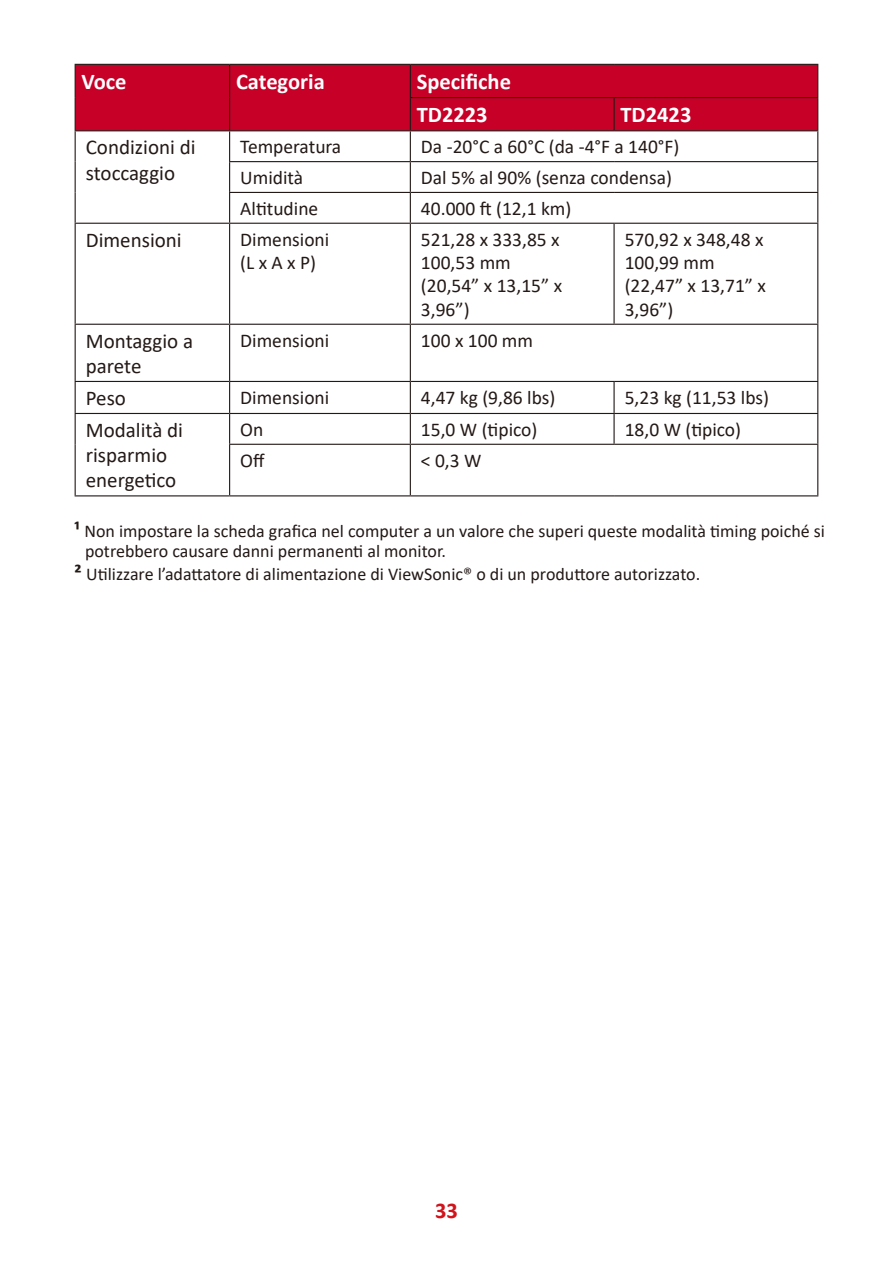
<style>
.page{position:relative;width:893px;height:1263px;background:#fff}
.page>*{position:absolute;margin:0;border:0;box-sizing:border-box;transform-origin:0 0}
.Table-Header{font:700 22.5px "Calibri";color:#fff}
.t1{font:700 22.5px "Calibri";color:#d1131c}
.Table-Body{font:21px/25.2px "Calibri";color:#231916}
.Table-Body-2{font:19.5px/23.4px "Calibri";color:#231916}
.Body{font:18px/19.5px "Calibri";color:#231916}
.s1{font-weight:700;font-size:21px}
</style>
<div class="page">
<div style="left:76px;top:65px;width:741px;height:65px;background:#c70027"></div>
<hr style="left:75px;top:495px;width:155px;height:1px;background:#231916">
<hr style="left:75px;top:131px;width:1px;height:31px;background:#231916">
<hr style="left:75px;top:162px;width:1px;height:30px;background:#231916">
<hr style="left:75px;top:192px;width:1px;height:31px;background:#231916">
<hr style="left:229px;top:131px;width:1px;height:30px;background:#231916">
<hr style="left:410px;top:131px;width:1px;height:30px;background:#231916">
<hr style="left:817px;top:131px;width:1px;height:30px;background:#231916">
<hr style="left:229px;top:161px;width:181px;height:1px;background:#231916">
<hr style="left:229px;top:162px;width:1px;height:30px;background:#231916">
<hr style="left:410px;top:161px;width:204px;height:1px;background:#231916">
<hr style="left:410px;top:162px;width:1px;height:30px;background:#231916">
<hr style="left:614px;top:161px;width:204px;height:1px;background:#231916">
<hr style="left:817px;top:162px;width:1px;height:30px;background:#231916">
<hr style="left:229px;top:192px;width:181px;height:1px;background:#231916">
<hr style="left:229px;top:193px;width:1px;height:30px;background:#231916">
<hr style="left:410px;top:192px;width:204px;height:1px;background:#231916">
<hr style="left:410px;top:193px;width:1px;height:30px;background:#231916">
<hr style="left:614px;top:192px;width:204px;height:1px;background:#231916">
<hr style="left:817px;top:193px;width:1px;height:30px;background:#231916">
<hr style="left:75px;top:223px;width:155px;height:1px;background:#231916">
<hr style="left:75px;top:224px;width:1px;height:100px;background:#231916">
<hr style="left:230px;top:223px;width:180px;height:1px;background:#231916">
<hr style="left:229px;top:224px;width:1px;height:100px;background:#231916">
<hr style="left:410px;top:223px;width:204px;height:1px;background:#231916">
<hr style="left:410px;top:224px;width:1px;height:100px;background:#231916">
<hr style="left:614px;top:223px;width:204px;height:1px;background:#231916">
<hr style="left:613px;top:224px;width:2px;height:100px;background:#231916">
<hr style="left:817px;top:224px;width:1px;height:100px;background:#231916">
<hr style="left:75px;top:324px;width:155px;height:1px;background:#231916">
<hr style="left:75px;top:325px;width:1px;height:56px;background:#231916">
<hr style="left:230px;top:324px;width:180px;height:1px;background:#231916">
<hr style="left:229px;top:325px;width:1px;height:56px;background:#231916">
<hr style="left:410px;top:324px;width:204px;height:1px;background:#231916">
<hr style="left:410px;top:325px;width:1px;height:56px;background:#231916">
<hr style="left:614px;top:324px;width:204px;height:1px;background:#231916">
<hr style="left:817px;top:325px;width:1px;height:56px;background:#231916">
<hr style="left:75px;top:381px;width:155px;height:1px;background:#231916">
<hr style="left:75px;top:382px;width:1px;height:31px;background:#231916">
<hr style="left:230px;top:381px;width:180px;height:1px;background:#231916">
<hr style="left:229px;top:382px;width:1px;height:31px;background:#231916">
<hr style="left:410px;top:381px;width:204px;height:1px;background:#231916">
<hr style="left:410px;top:382px;width:1px;height:31px;background:#231916">
<hr style="left:614px;top:381px;width:204px;height:1px;background:#231916">
<hr style="left:613px;top:382px;width:2px;height:31px;background:#231916">
<hr style="left:817px;top:382px;width:1px;height:31px;background:#231916">
<hr style="left:75px;top:64px;width:155px;height:1px;background:#231916">
<hr style="left:75px;top:65px;width:1px;height:33px;background:#231916">
<hr style="left:230px;top:64px;width:180px;height:1px;background:#231916">
<hr style="left:229px;top:65px;width:1px;height:33px;background:#231916">
<hr style="left:410px;top:64px;width:204px;height:1px;background:#231916">
<hr style="left:410px;top:65px;width:1px;height:32px;background:#231916">
<hr style="left:614px;top:64px;width:204px;height:1px;background:#231916">
<hr style="left:817px;top:65px;width:1px;height:32px;background:#231916">
<hr style="left:75px;top:98px;width:1px;height:32px;background:#231916">
<hr style="left:229px;top:98px;width:1px;height:32px;background:#231916">
<hr style="left:410px;top:97px;width:204px;height:1px;background:#231916">
<hr style="left:410px;top:98px;width:1px;height:32px;background:#231916">
<hr style="left:614px;top:97px;width:204px;height:1px;background:#231916">
<hr style="left:613px;top:98px;width:2px;height:32px;background:#231916">
<hr style="left:817px;top:98px;width:1px;height:32px;background:#231916">
<hr style="left:75px;top:130px;width:155px;height:1px;background:#231916">
<hr style="left:230px;top:130px;width:180px;height:1px;background:#231916">
<hr style="left:410px;top:130px;width:204px;height:1px;background:#231916">
<hr style="left:614px;top:130px;width:204px;height:1px;background:#231916">
<hr style="left:75px;top:413px;width:155px;height:1px;background:#231916">
<hr style="left:75px;top:414px;width:1px;height:30px;background:#231916">
<hr style="left:75px;top:444px;width:1px;height:51px;background:#231916">
<hr style="left:230px;top:413px;width:180px;height:1px;background:#231916">
<hr style="left:229px;top:414px;width:1px;height:30px;background:#231916">
<hr style="left:410px;top:413px;width:204px;height:1px;background:#231916">
<hr style="left:410px;top:414px;width:1px;height:30px;background:#231916">
<hr style="left:614px;top:413px;width:204px;height:1px;background:#231916">
<hr style="left:613px;top:414px;width:2px;height:30px;background:#231916">
<hr style="left:817px;top:414px;width:1px;height:30px;background:#231916">
<hr style="left:229px;top:444px;width:181px;height:1px;background:#231916">
<hr style="left:229px;top:445px;width:1px;height:50px;background:#231916">
<hr style="left:410px;top:444px;width:204px;height:1px;background:#231916">
<hr style="left:410px;top:445px;width:1px;height:50px;background:#231916">
<hr style="left:614px;top:444px;width:204px;height:1px;background:#231916">
<hr style="left:817px;top:445px;width:1px;height:50px;background:#231916">
<hr style="left:230px;top:495px;width:180px;height:1px;background:#231916">
<hr style="left:410px;top:495px;width:204px;height:1px;background:#231916">
<hr style="left:614px;top:495px;width:204px;height:1px;background:#231916">
<p class="Table-Header" style="left:82px;top:66px;width:47px">Voce</p>
<p class="Table-Header" style="left:236px;top:66px;width:90px">Categoria</p>
<p class="Table-Header" style="left:417px;top:66px;width:96px">Specifiche</p>
<p class="Table-Header" style="left:417px;top:99px;width:72px">TD2223</p>
<p class="Table-Header" style="left:620px;top:99px;width:72px">TD2423</p>
<p class="Table-Body" style="left:86px;top:134px;width:111px">Condizioni di stoccaggio</p>
<p class="Table-Body-2" style="left:240px;top:134px;width:103px">Temperatura</p>
<p class="Table-Body-2" style="left:421px;top:134px;width:260px">Da -20°C a 60°C (da -4°F a 140°F)</p>
<p class="Table-Body-2" style="left:240px;top:165px;width:64px">Umidità</p>
<p class="Table-Body-2" style="left:421px;top:165px;width:253px">Dal 5% al 90% (senza condensa)</p>
<p class="Table-Body-2" style="left:240px;top:196px;width:80px">Altitudine</p>
<p class="Table-Body-2" style="left:421px;top:196px;width:152px">40.000 ft (12,1 km)</p>
<p class="Table-Body" style="left:86px;top:227px;width:97px">Dimensioni</p>
<p class="Table-Body-2" style="left:240px;top:227px;width:91px">Dimensioni (L x A x P)</p>
<p class="Table-Body-2" style="left:421px;top:227px;width:140px">521,28 x 333,85 x<br>100,53 mm</p>
<p class="Table-Body-2" style="left:421px;top:274px;width:143px">(20,54” x 13,15” x<br>3,96”)</p>
<p class="Table-Body-2" style="left:625px;top:227px;width:140px">570,92 x 348,48 x<br>100,99 mm</p>
<p class="Table-Body-2" style="left:625px;top:274px;width:143px">(22,47” x 13,71” x<br>3,96”)</p>
<p class="Table-Body" style="left:86px;top:328px;width:109px">Montaggio a parete</p>
<p class="Table-Body-2" style="left:240px;top:328px;width:91px">Dimensioni</p>
<p class="Table-Body-2" style="left:421px;top:328px;width:114px">100 x 100 mm</p>
<p class="Table-Body" style="left:86px;top:385px;width:42px">Peso</p>
<p class="Table-Body-2" style="left:240px;top:385px;width:91px">Dimensioni</p>
<p class="Table-Body-2" style="left:421px;top:385px;width:136px">4,47 kg (9,86 lbs)</p>
<p class="Table-Body-2" style="left:625px;top:385px;width:146px">5,23 kg (11,53 lbs)</p>
<p class="Table-Body" style="left:86px;top:417px;width:99px">Modalità di risparmio energetico</p>
<p class="Table-Body-2" style="left:240px;top:417px;width:25px">On</p>
<p class="Table-Body-2" style="left:421px;top:417px;width:118px">15,0 W (tipico)</p>
<p class="Table-Body-2" style="left:625px;top:417px;width:118px">18,0 W (tipico)</p>
<p class="Table-Body-2" style="left:240px;top:448px;width:26px">Off</p>
<p class="Table-Body-2" style="left:421px;top:448px;width:62px">&lt; 0,3 W</p>
<p class="Body" style="left:85px;top:521px;width:741px;text-indent:-11px"><span class="s1">¹</span> Non impostare la scheda grafica nel computer a un valore che superi queste modalità timing poiché si potrebbero causare danni permanenti al monitor.</p>
<p class="Body" style="left:74px;top:564px;width:627px"><span class="s1">²</span> Utilizzare l’adattatore di alimentazione di ViewSonic® o di un produttore autorizzato.</p>
<p class="t1" style="left:435px;top:1194px;width:24px">33</p>
</div>
